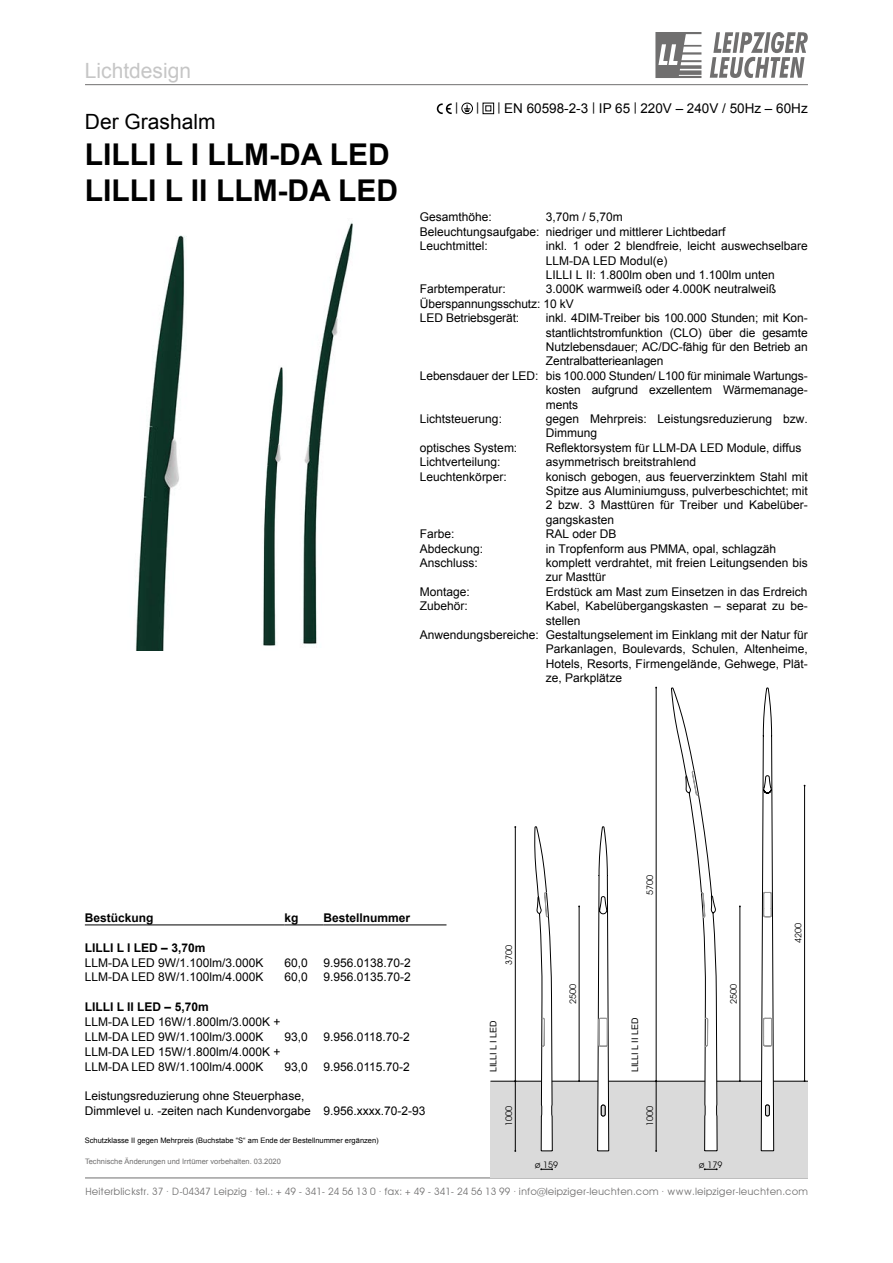
<style>
.page{position:relative;width:893px;height:1263px;background:#fff}
.page>*{position:absolute;margin:0;border:0;box-sizing:border-box;transform-origin:0 0}
.t1{font:700 30px/36px "Arial";color:#000}
.t2{font:21px "Arial";color:#000}
.t3{font:21px "Arial";color:#c6c6c6}
.t4{font:13.5px "Arial";color:#000}
.t5{font:12px/14.4px "Arial";color:#000}
.t6{font:700 12px "Arial";color:#000}
.t7{font:10.2px "Avant Garde";color:#706f6f}
.t8{font:9px "Avant Garde";color:#000}
.t9{font:9px "Arial";color:#000}
.t10{font:7.5px "Arial";color:#000}
.t11{font:7.5px "Arial";color:#706f6f}
.s1{font-size:12px}
</style>
<div class="page">
<hr style="left:85px;top:1177px;width:723px;height:1px;background:#706f6f">
<hr style="left:85px;top:84px;width:723px;height:1px;background:#706f6f">
<svg style="left:655px;top:32px;width:46px;height:46px"></svg>
<svg style="left:710px;top:32px;width:98px;height:46px"></svg>
<svg style="left:437px;top:103px;width:15px;height:11px"></svg>
<svg style="left:461px;top:102px;width:12px;height:12px"></svg>
<div style="left:483px;top:103px;width:11px;height:11px;border:1px solid #000"></div>
<svg style="left:485px;top:105px;width:6px;height:6px"></svg>
<hr style="left:85px;top:925px;width:199px;height:1px;background:#000">
<hr style="left:284px;top:925px;width:39px;height:1px;background:#000">
<hr style="left:323px;top:925px;width:123px;height:1px;background:#000">
<div style="left:490px;top:1081px;width:318px;height:96px;background:#dadada"></div>
<hr style="left:490px;top:1081px;width:318px;height:1px;background:#000">
<hr style="left:515px;top:827px;width:1px;height:254px;background:#000">
<hr style="left:656px;top:687px;width:1px;height:394px;background:#000">
<hr style="left:804px;top:786px;width:1px;height:295px;background:#000">
<hr style="left:515px;top:1081px;width:1px;height:70px;background:#000">
<svg style="left:671px;top:687px;width:103px;height:464px"></svg>
<svg style="left:534px;top:791px;width:237px;height:360px"></svg>
<svg style="left:601px;top:1105px;width:5px;height:11px"></svg>
<svg style="left:765px;top:1104px;width:5px;height:12px"></svg>
<svg style="left:540px;top:1168px;width:13px;height:2px"></svg>
<svg style="left:704px;top:1168px;width:14px;height:2px"></svg>
<svg style="left:541px;top:1018px;width:4px;height:29px"></svg>
<svg style="left:705px;top:1018px;width:3px;height:29px"></svg>
<svg style="left:544px;top:892px;width:5px;height:25px"></svg>
<svg style="left:701px;top:892px;width:4px;height:26px"></svg>
<svg style="left:598px;top:1018px;width:10px;height:28px"></svg>
<svg style="left:692px;top:770px;width:7px;height:25px"></svg>
<svg style="left:763px;top:892px;width:9px;height:25px"></svg>
<svg style="left:763px;top:1018px;width:9px;height:28px"></svg>
<img style="left:135px;top:235px;width:51px;height:415px">
<img style="left:262px;top:367px;width:21px;height:279px">
<img style="left:302px;top:222px;width:51px;height:423px">
<h2 class="t3" style="left:85px;top:57px;width:108px">Lichtdesign</h2>
<h2 class="t2" style="left:85px;top:107px;width:132px">Der Grashalm</h2>
<h1 class="t1" style="left:85px;top:137px;width:315px">LILLI L I LLM-DA LED<br>LILLI L II LLM-DA LED</h1>
<p class="t5" style="left:455px;top:100px;width:5px">|</p>
<p class="t5" style="left:476px;top:100px;width:5px">|</p>
<p class="t4" style="left:497px;top:100px;width:312px"><span class="s1">|</span> EN 60598-2-3 <span class="s1">|</span> IP 65 <span class="s1">|</span> 220V – 240V / 50Hz – 60Hz</p>
<p class="t5" style="left:420px;top:210px;width:74px">Gesamthöhe:</p>
<p class="t5" style="left:420px;top:210px;width:307px;text-indent:126px">3,70m / 5,70m<br>Beleuchtungsaufgabe: niedriger und mittlerer Lichtbedarf<br>Leuchtmittel:</p>
<p class="t5" style="left:546px;top:239px;width:263px">inkl. 1 oder 2 blendfreie, leicht auswechselbare<br>LLM-DA LED Modul(e)<br>LILLI L II: 1.800lm oben und 1.100lm unten</p>
<p class="t5" style="left:420px;top:282px;width:358px;text-indent:126px">3.000K warmweiß oder 4.000K neutralweiß<br>Überspannungsschutz: 10 kV<br>LED Betriebsgerät:</p>
<p class="t5" style="left:420px;top:282px;width:88px">Farbtemperatur:</p>
<p class="t5" style="left:546px;top:311px;width:263px">inkl. 4DIM-Treiber bis 100.000 Stunden; mit Kon-</p>
<p class="t5" style="left:546px;top:325px;width:263px">stantlichtstromfunktion (CLO) über die gesamte</p>
<p class="t5" style="left:546px;top:340px;width:263px">Nutzlebensdauer; AC/DC-fähig für den Betrieb an</p>
<p class="t5" style="left:546px;top:354px;width:119px">Zentralbatterieanlagen</p>
<p class="t5" style="left:420px;top:368px;width:389px">Lebensdauer der LED: bis 100.000 Stunden/ L100 für minimale Wartungs-</p>
<p class="t5" style="left:546px;top:383px;width:263px">kosten aufgrund exzellentem Wärmemanage-</p>
<p class="t5" style="left:546px;top:397px;width:34px">ments</p>
<p class="t5" style="left:420px;top:412px;width:84px">Lichtsteuerung:</p>
<p class="t5" style="left:546px;top:412px;width:263px">gegen Mehrpreis: Leistungsreduzierung bzw.<br>Dimmung</p>
<p class="t5" style="left:420px;top:440px;width:99px">optisches System:</p>
<p class="t5" style="left:546px;top:440px;width:257px">Reflektorsystem für LLM-DA LED Module, diffus</p>
<p class="t5" style="left:420px;top:455px;width:82px">Lichtverteilung:</p>
<p class="t5" style="left:546px;top:455px;width:152px">asymmetrisch breitstrahlend</p>
<p class="t5" style="left:420px;top:469px;width:88px">Leuchtenkörper:</p>
<p class="t5" style="left:546px;top:469px;width:263px;text-align:justify">konisch gebogen, aus feuerverzinktem Stahl mit Spitze aus Aluminiumguss, pulverbeschichtet; mit 2 bzw. 3 Masttüren für Treiber und Kabelüber&shy;gangskasten</p>
<p class="t5" style="left:420px;top:527px;width:36px">Farbe:</p>
<p class="t5" style="left:546px;top:527px;width:72px">RAL oder DB</p>
<p class="t5" style="left:420px;top:541px;width:65px">Abdeckung:</p>
<p class="t5" style="left:546px;top:541px;width:232px">in Tropfenform aus PMMA, opal, schlagzäh</p>
<p class="t5" style="left:420px;top:556px;width:60px">Anschluss:</p>
<p class="t5" style="left:546px;top:556px;width:263px">komplett verdrahtet, mit freien Leitungsenden bis zur Masttür</p>
<p class="t5" style="left:420px;top:584px;width:52px">Montage:</p>
<p class="t5" style="left:546px;top:584px;width:263px">Erdstück am Mast zum Einsetzen in das Erdreich</p>
<p class="t5" style="left:420px;top:599px;width:50px">Zubehör:</p>
<p class="t5" style="left:546px;top:599px;width:263px">Kabel, Kabelübergangskasten – separat zu be-</p>
<p class="t5" style="left:546px;top:613px;width:36px">stellen</p>
<p class="t5" style="left:420px;top:628px;width:389px">Anwendungsbereiche: Gestaltungselement im Einklang mit der Natur für</p>
<p class="t5" style="left:546px;top:642px;width:263px">Parkanlagen, Boulevards, Schulen, Altenheime,</p>
<p class="t5" style="left:546px;top:656px;width:263px">Hotels, Resorts, Firmengelände, Gehwege, Plät-</p>
<p class="t5" style="left:546px;top:671px;width:78px">ze, Parkplätze</p>
<p class="t8" style="left:644px;top:895px;width:21px;rotate:-90deg">5700</p>
<p class="t6" style="left:85px;top:909px;width:70px">Bestückung</p>
<p class="t6" style="left:284px;top:909px;width:16px">kg</p>
<p class="t6" style="left:323px;top:909px;width:88px">Bestellnummer</p>
<p class="t6" style="left:85px;top:939px;width:122px">LILLI L I LED – 3,70m</p>
<p class="t5" style="left:85px;top:955px;width:180px">LLM-DA LED 9W/1.100lm/3.000K</p>
<p class="t5" style="left:284px;top:955px;width:25px">60,0</p>
<p class="t5" style="left:323px;top:955px;width:89px">9.956.0138.70-2</p>
<p class="t5" style="left:85px;top:970px;width:180px">LLM-DA LED 8W/1.100lm/4.000K</p>
<p class="t5" style="left:284px;top:970px;width:25px">60,0</p>
<p class="t5" style="left:323px;top:970px;width:89px">9.956.0135.70-2</p>
<p class="t6" style="left:85px;top:999px;width:125px">LILLI L II LED – 5,70m</p>
<p class="t5" style="left:85px;top:1014px;width:197px;line-height:14.9px">LLM-DA LED 16W/1.800lm/3.000K +<br>LLM-DA LED 9W/1.100lm/3.000K</p>
<p class="t5" style="left:284px;top:1029px;width:25px">93,0</p>
<p class="t5" style="left:323px;top:1029px;width:88px">9.956.0118.70-2</p>
<p class="t5" style="left:85px;top:1044px;width:197px;line-height:14.9px">LLM-DA LED 15W/1.800lm/4.000K +<br>LLM-DA LED 8W/1.100lm/4.000K</p>
<p class="t5" style="left:284px;top:1059px;width:25px">93,0</p>
<p class="t5" style="left:323px;top:1059px;width:88px">9.956.0115.70-2</p>
<p class="t5" style="left:85px;top:1089px;width:342px;line-height:14.9px">Leistungsreduzierung ohne Steuerphase,<br>Dimmlevel u. -zeiten nach Kundenvorgabe 9.956.xxxx.70-2-93</p>
<p class="t10" style="left:85px;top:1136px;width:295px">Schutzklasse II gegen Mehrpreis (Buchstabe “S“ am Ende der Bestellnummer ergänzen)</p>
<p class="t11" style="left:85px;top:1156px;width:197px">Technische Änderungen und Irrtümer vorbehalten. 03.2020</p>
<p class="t8" style="left:503px;top:964px;width:21px;rotate:-90deg">3700</p>
<p class="t8" style="left:567px;top:1004px;width:21px;rotate:-90deg">2500</p>
<p class="t8" style="left:728px;top:1004px;width:21px;rotate:-90deg">2500</p>
<p class="t9" style="left:487px;top:1072px;width:54px;rotate:-90deg">LILLI L I LED</p>
<p class="t9" style="left:629px;top:1072px;width:56px;rotate:-90deg">LILLI L II LED</p>
<p class="t8" style="left:503px;top:1126px;width:21px;rotate:-90deg">1000</p>
<p class="t8" style="left:644px;top:1126px;width:21px;rotate:-90deg">1000</p>
<p class="t8" style="left:535px;top:1159px;width:25px">ø 159</p>
<p class="t8" style="left:699px;top:1159px;width:25px">ø 179</p>
<p class="t8" style="left:793px;top:943px;width:21px;rotate:-90deg">4200</p>
<p class="t7" style="left:85px;top:1185px;width:724px">Heiterblickstr. 37 · D-04347 Leipzig · tel.: + 49 - 341- 24 56 13 0 · fax: + 49 - 341- 24 56 13 99 · info@leipziger-leuchten.com · www.leipziger-leuchten.com</p>
</div>
